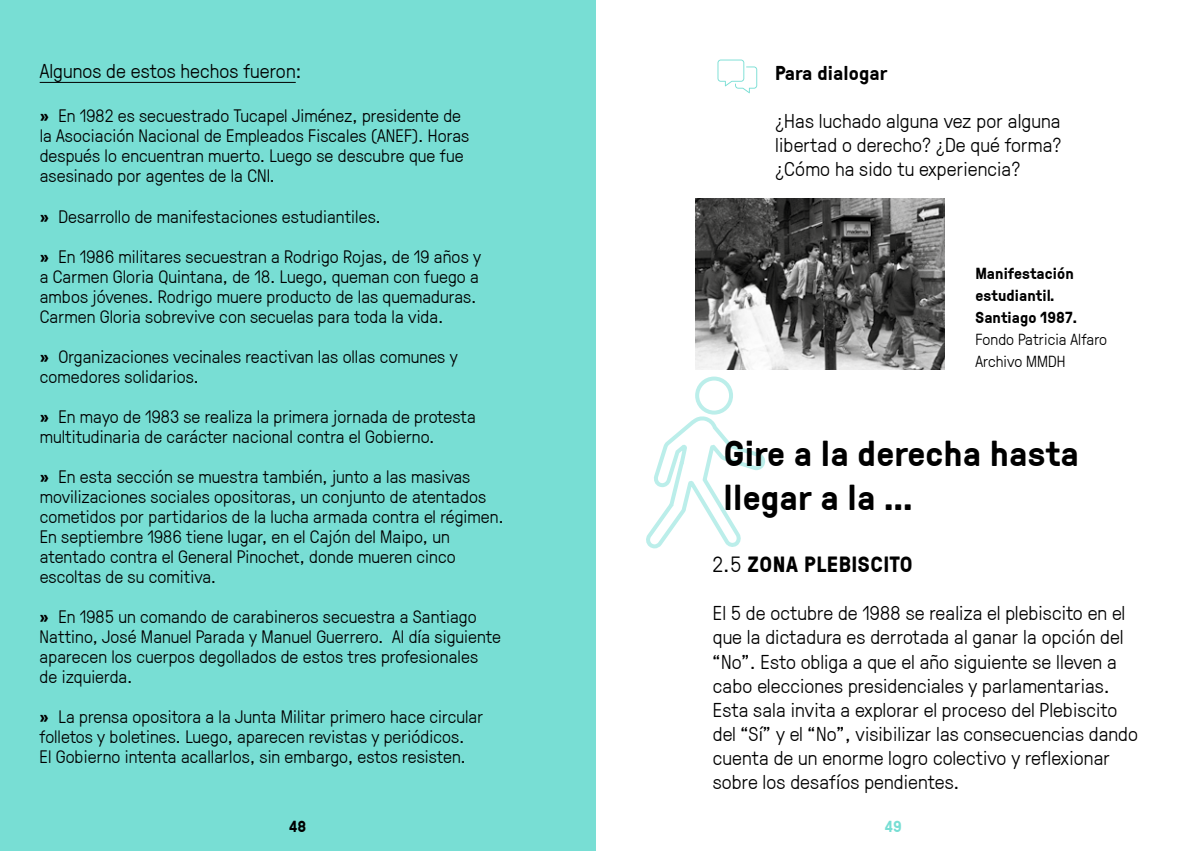
<style>
.page{position:relative;width:1191px;height:851px;background:#fff}
.page>*{position:absolute;margin:0;border:0;box-sizing:border-box;transform-origin:0 0}
.t1{font:700 36px/44px "GT Pressura";letter-spacing:.005em;color:#000}
.t2{font:700 22px "GT Pressura";letter-spacing:.025em;color:#000}
.t3{font:300 20px/24px "GT Pressura";letter-spacing:.005em;color:#000;text-align:justify}
.t4{font:700 20px "GT Pressura";letter-spacing:.005em;color:#000}
.t5{font:300 18px/20px "GT Pressura";letter-spacing:.005em;color:#000}
.t6{font:700 16px/22px "GT Pressura";letter-spacing:.005em;color:#000}
.t7{font:300 16px/22px "GT Pressura";letter-spacing:.005em;color:#000}
.t8{font:700 16px "GT Pressura";color:#78ded4}
.s1{font-weight:700}
.s2{font-weight:300}
</style>
<div class="page">
<div style="left:0;top:0;width:595px;height:850px;background:#78ded4"></div>
<img style="left:695px;top:198px;width:249px;height:171px">
<svg style="left:647px;top:376px;width:117px;height:173px"></svg>
<hr style="left:40px;top:82px;width:256px;height:1px;background:#000">
<svg style="left:717px;top:60px;width:40px;height:33px"></svg>
<p class="t3" style="left:40px;top:58px;width:263px">Algunos de estos hechos fueron:</p>
<p class="t5" style="left:40px;top:105px;width:431px"><span class="s1">»</span> En 1982 es secuestrado Tucapel Jiménez, presidente de la Asociación Nacional de Empleados Fiscales (ANEF). Horas después lo encuentran muerto. Luego se descubre que fue asesinado por agentes de la CNI.</p>
<p class="t5" style="left:40px;top:205px;width:343px"><span class="s1">»</span> Desarrollo de manifestaciones estudiantiles.</p>
<p class="t5" style="left:40px;top:245px;width:443px"><span class="s1">»</span> En 1986 militares secuestran a Rodrigo Rojas, de 19 años y a Carmen Gloria Quintana, de 18. Luego, queman con fuego a ambos jóvenes. Rodrigo muere producto de las quemaduras.<br>Carmen Gloria sobrevive con secuelas para toda la vida.</p>
<p class="t5" style="left:40px;top:345px;width:419px"><span class="s1">»</span> Organizaciones vecinales reactivan las ollas comunes y comedores solidarios.</p>
<p class="t5" style="left:40px;top:405px;width:438px"><span class="s1">»</span> En mayo de 1983 se realiza la primera jornada de protesta multitudinaria de carácter nacional contra el Gobierno.</p>
<p class="t5" style="left:40px;top:465px;width:465px"><span class="s1">»</span> En esta sección se muestra también, junto a las masivas movilizaciones sociales opositoras, un conjunto de atentados cometidos por partidarios de la lucha armada contra el régimen.<br>En septiembre 1986 tiene lugar, en el Cajón del Maipo, un atentado contra el General Pinochet, donde mueren cinco escoltas de su comitiva.</p>
<p class="t5" style="left:40px;top:605px;width:463px"><span class="s1">»</span> En 1985 un comando de carabineros secuestra a Santiago Nattino, José Manuel Parada y Manuel Guerrero. Al día siguiente aparecen los cuerpos degollados de estos tres profesionales<br>de izquierda.</p>
<p class="t5" style="left:40px;top:705px;width:445px"><span class="s1">»</span> La prensa opositora a la Junta Militar primero hace circular folletos y boletines. Luego, aparecen revistas y periódicos.<br>El Gobierno intenta acallarlos, sin embargo, estos resisten.</p>
<p class="t4" style="left:775px;top:58px;width:114px">Para dialogar</p>
<p class="t3" style="left:775px;top:107px;width:288px">¿Has luchado alguna vez por alguna libertad o derecho? ¿De qué forma? ¿Cómo ha sido tu experiencia?</p>
<p class="t6" style="left:975px;top:261px;width:103px">Manifestación estudiantil.<br>Santiago 1987.</p>
<p class="t7" style="left:975px;top:327px;width:133px">Fondo Patricia Alfaro<br>Archivo MMDH</p>
<h1 class="t1" style="left:723px;top:430px;width:357px">Gire a la derecha hasta llegar a la …</h1>
<p class="t2" style="left:713px;top:548px;width:201px"><span class="s2">2.5</span> ZONA PLEBISCITO</p>
<p class="t3" style="left:713px;top:600px;width:427px;text-align:left">El 5 de octubre de 1988 se realiza el plebiscito en el que la dictadura es derrotada al ganar la opción del “No”. Esto obliga a que el año siguiente se lleven a cabo elecciones presidenciales y parlamentarias.<br>Esta sala invita a explorar el proceso del Plebiscito del “Sí” y el “No”, visibilizar las consecuencias dando cuenta de un enorme logro colectivo y reflexionar sobre los desafíos pendientes.</p>
<p class="t6" style="left:289px;top:814px;width:19px">48</p>
<p class="t8" style="left:884px;top:814px;width:18px">49</p>
</div>
